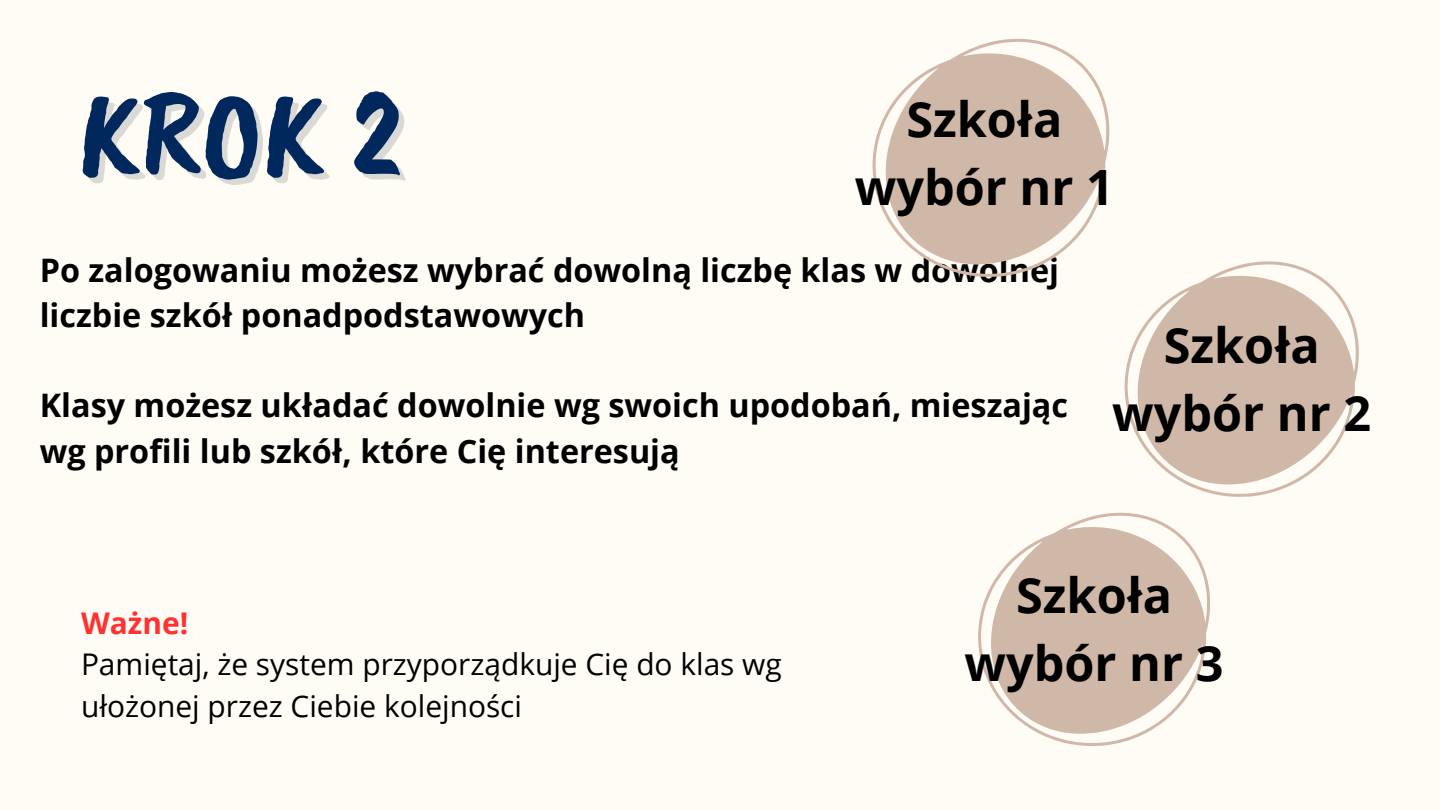
<style>
.page{position:relative;width:1440px;height:810px;background:#fffcf6}
.page>*{position:absolute;margin:0;border:0;box-sizing:border-box;transform-origin:0 0}
.t1{font:124.8px "Caveat Brush";color:#00285d}
.t2{font:700 48.6px/68px "Open Sans";color:#000;text-align:center}
.t3{font:700 32.4px/45.3px "Open Sans";color:#000}
.t4{font:29.9px/41.2px "Open Sans";color:#000}
.t5{font:700 29.9px "Open Sans";color:#ff3131}
</style>
<div class="page">
<svg style="left:873px;top:39px;width:236px;height:238px;fill:#d0b8a8"></svg>
<svg style="left:1125px;top:261px;width:234px;height:236px;fill:#d0b8a8"></svg>
<svg style="left:978px;top:512px;width:232px;height:234px;fill:#d0b8a8"></svg>
<h1 class="t1" style="left:78px;top:54px;width:326px">KROK 2</h1>
<h2 class="t2" style="left:855px;top:84px;width:260px">Szkoła wybór nr 1</h2>
<p class="t3" style="left:40px;top:246px;width:1021px">Po zalogowaniu możesz wybrać dowolną liczbę klas w dowolnej liczbie szkół ponadpodstawowych</p>
<p class="t3" style="left:40px;top:382px;width:1030px">Klasy możesz układać dowolnie wg swoich upodobań, mieszając wg profili lub szkół, które Cię interesują</p>
<h2 class="t2" style="left:1112px;top:310px;width:260px">Szkoła wybór nr 2</h2>
<p class="t5" style="left:81px;top:602px;width:109px">Ważne!</p>
<p class="t4" style="left:81px;top:643px;width:702px">Pamiętaj, że system przyporządkuje Cię do klas wg ułożonej przez Ciebie kolejności</p>
<h2 class="t2" style="left:965px;top:560px;width:260px">Szkoła wybór nr 3</h2>
</div>
